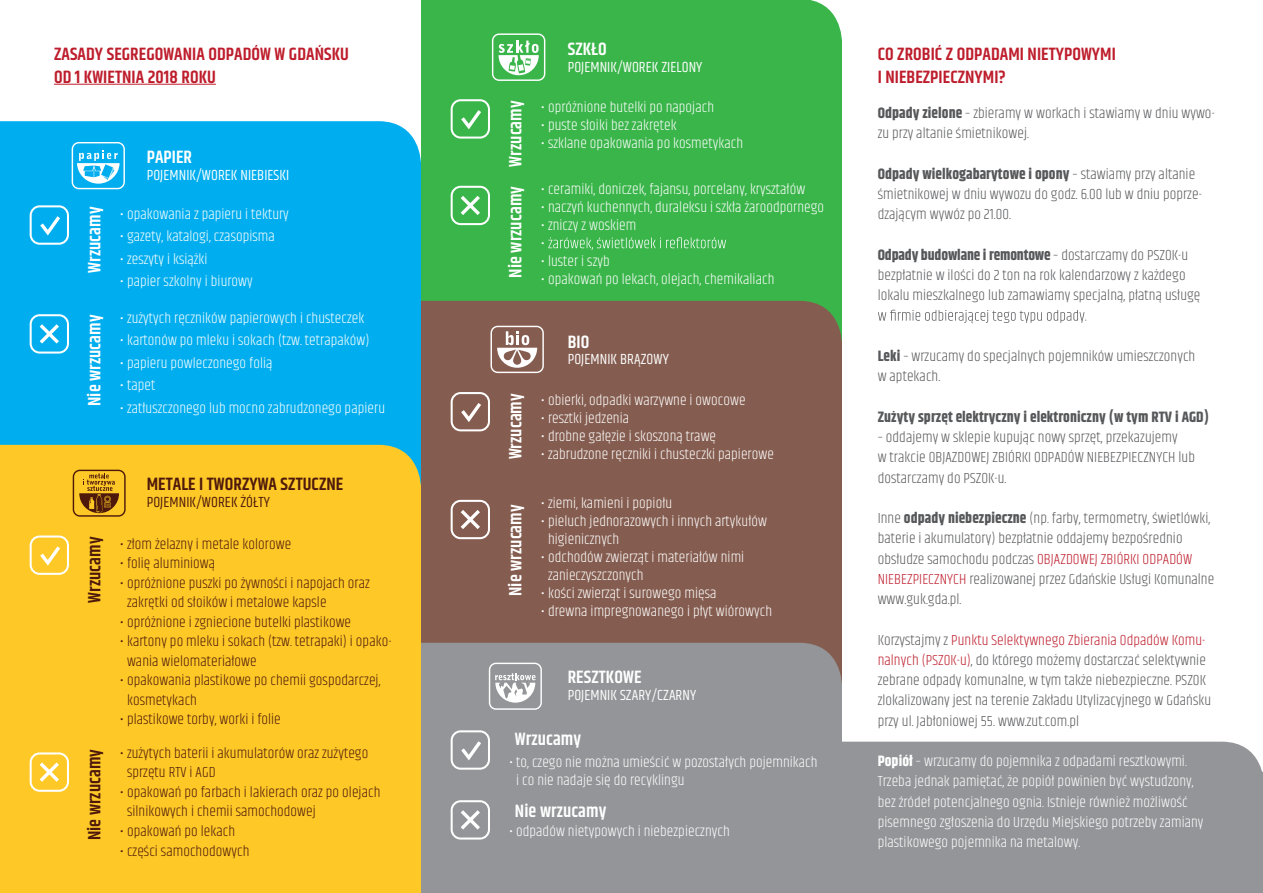
<style>
.page{position:relative;width:1263px;height:893px;background:#fff}
.page>*{position:absolute;margin:0;border:0;box-sizing:border-box;transform-origin:0 0}
.t1{font:600 18px "Khand";letter-spacing:.005em;color:#fff}
.t2{font:600 18px/22.5px "Khand";letter-spacing:.005em;color:#be1d2c}
.t3{font:600 18px "Khand";letter-spacing:.005em;color:#4e190b}
.t4{font:300 15px/18px "Khand";letter-spacing:.005em;color:#fff}
.t5{font:300 15px/20.2px "Khand";letter-spacing:.005em;color:#57585a}
.t6{font:300 15px/19.5px "Khand";letter-spacing:.005em;color:#4e190b}
.t7{font:15px "Khand";letter-spacing:.005em;color:#fff}
.t8{font:700 15px "Khand";letter-spacing:.005em;color:#57585a}
.t9{font:15px "Khand";letter-spacing:.005em;color:#4e190b}
.s1{font-weight:700}
.s2{color:#be1d2c}
</style>
<div class="page">
<div style="left:0;top:121px;width:421px;height:324px;background:#00aeef"></div>
<div style="left:421px;top:0;width:421px;height:301px;background:#3ab54a"></div>
<div style="left:421px;top:301px;width:421px;height:342px;background:#855d50"></div>
<div style="left:421px;top:643px;width:421px;height:250px;background:#939598"></div>
<div style="left:836px;top:742px;width:427px;height:151px;background:#939598"></div>
<div style="left:0;top:445px;width:421px;height:448px;background:#fec927"></div>
<hr style="left:54px;top:84px;width:162px;height:1px;background:#be1d2c">
<svg style="left:548px;top:237px;width:178px;height:13px;background:#5dc26a"></svg>
<svg style="left:30px;top:205px;width:39px;height:40px;background:#3bc0f2"></svg>
<svg style="left:451px;top:99px;width:39px;height:40px"></svg>
<svg style="left:451px;top:392px;width:39px;height:39px"></svg>
<svg style="left:451px;top:730px;width:39px;height:40px"></svg>
<svg style="left:30px;top:535px;width:39px;height:40px"></svg>
<svg style="left:30px;top:314px;width:39px;height:40px"></svg>
<svg style="left:451px;top:186px;width:39px;height:39px"></svg>
<svg style="left:451px;top:500px;width:39px;height:39px"></svg>
<svg style="left:451px;top:800px;width:39px;height:39px"></svg>
<svg style="left:30px;top:752px;width:39px;height:40px"></svg>
<svg style="left:878px;top:310px;width:208px;height:13px"></svg>
<svg style="left:490px;top:326px;width:54px;height:47px"></svg>
<svg style="left:73px;top:470px;width:53px;height:47px;background:#bc871c"></svg>
<svg style="left:72px;top:142px;width:53px;height:47px"></svg>
<svg style="left:489px;top:663px;width:53px;height:47px"></svg>
<svg style="left:492px;top:33px;width:53px;height:48px"></svg>
<div style="left:421px;top:0;width:389px;height:17px;background:#3ab54a"></div>
<svg style="left:1259px;top:772px;width:4px;height:121px"></svg>
<p class="t2" style="left:54px;top:44px;width:296px">ZASADY SEGREGOWANIA ODPADÓW W GDAŃSKU<br>OD 1 KWIETNIA 2018 ROKU</p>
<p class="t1" style="left:83px;top:273px;width:68px;rotate:-90deg">Wrzucamy</p>
<p class="t1" style="left:83px;top:406px;width:93px;rotate:-90deg">Nie wrzucamy</p>
<p class="t1" style="left:147px;top:145px;width:47px">PAPIER</p>
<p class="t7" style="left:147px;top:166px;width:144px">POJEMNIK/WOREK NIEBIESKI</p>
<p class="t4" style="left:120px;top:205px;width:170px">• opakowania z papieru i tektury</p>
<p class="t4" style="left:120px;top:228px;width:156px">• gazety, katalogi, czasopisma</p>
<p class="t4" style="left:120px;top:250px;width:89px">• zeszyty i książki</p>
<p class="t4" style="left:120px;top:273px;width:134px">• papier szkolny i biurowy</p>
<p class="t4" style="left:120px;top:310px;width:246px">• zużytych ręczników papierowych i chusteczek</p>
<p class="t4" style="left:120px;top:332px;width:251px">• kartonów po mleku i sokach (tzw. tetrapaków)</p>
<p class="t4" style="left:120px;top:355px;width:154px">• papieru powleczonego folią</p>
<p class="t4" style="left:120px;top:377px;width:37px">• tapet</p>
<p class="t4" style="left:120px;top:400px;width:267px">• zatłuszczonego lub mocno zabrudzonego papieru</p>
<p class="t3" style="left:83px;top:603px;width:68px;rotate:-90deg">Wrzucamy</p>
<p class="t3" style="left:83px;top:840px;width:93px;rotate:-90deg">Nie wrzucamy</p>
<p class="t3" style="left:147px;top:472px;width:198px">METALE I TWORZYWA SZTUCZNE</p>
<p class="t9" style="left:147px;top:493px;width:125px">POJEMNIK/WOREK ŻÓŁTY</p>
<p class="t6" style="left:120px;top:535px;width:173px">• złom żelazny i metale kolorowe</p>
<p class="t6" style="left:120px;top:554px;width:97px">• folię aluminiową</p>
<p class="t6" style="left:127px;top:574px;width:244px;text-indent:-7px">• opróżnione puszki po żywności i napojach oraz zakrętki od słoików i metalowe kapsle</p>
<p class="t6" style="left:120px;top:613px;width:233px">• opróżnione i zgniecione butelki plastikowe</p>
<p class="t6" style="left:127px;top:632px;width:266px;text-indent:-7px">• kartony po mleku i sokach (tzw. tetrapaki) i opako&shy;wania wielomateriałowe</p>
<p class="t6" style="left:127px;top:671px;width:255px;text-indent:-7px">• opakowania plastikowe po chemii gospodarczej, kosmetykach</p>
<p class="t6" style="left:120px;top:710px;width:162px">• plastikowe torby, worki i folie</p>
<p class="t6" style="left:127px;top:744px;width:243px;text-indent:-7px">• zużytych baterii i akumulatorów oraz zużytego sprzętu RTV i AGD</p>
<p class="t6" style="left:127px;top:783px;width:255px;text-indent:-7px">• opakowań po farbach i lakierach oraz po olejach silnikowych i chemii samochodowej</p>
<p class="t6" style="left:120px;top:822px;width:117px">• opakowań po lekach</p>
<p class="t6" style="left:120px;top:842px;width:131px">• części samochodowych</p>
<p class="t1" style="left:504px;top:167px;width:68px;rotate:-90deg">Wrzucamy</p>
<p class="t1" style="left:504px;top:278px;width:93px;rotate:-90deg">Nie wrzucamy</p>
<p class="t1" style="left:568px;top:37px;width:40px">SZKŁO</p>
<p class="t7" style="left:568px;top:58px;width:136px">POJEMNIK/WOREK ZIELONY</p>
<p class="t4" style="left:541px;top:99px;width:175px">• opróżnione butelki po napojach</p>
<p class="t4" style="left:541px;top:117px;width:137px">• puste słoiki bez zakrętek</p>
<p class="t4" style="left:541px;top:135px;width:204px">• szklane opakowania po kosmetykach</p>
<p class="t4" style="left:541px;top:181px;width:266px">• ceramiki, doniczek, fajansu, porcelany, kryształów</p>
<p class="t4" style="left:541px;top:199px;width:285px">• naczyń kuchennych, duraleksu i szkła żaroodpornego</p>
<p class="t4" style="left:541px;top:217px;width:97px">• zniczy z woskiem •</p>
<p class="t4" style="left:541px;top:253px;width:70px">• luster i szyb</p>
<p class="t4" style="left:541px;top:271px;width:235px">• opakowań po lekach, olejach, chemikaliach</p>
<p class="t1" style="left:504px;top:459px;width:68px;rotate:-90deg">Wrzucamy</p>
<p class="t1" style="left:504px;top:596px;width:93px;rotate:-90deg">Nie wrzucamy</p>
<p class="t1" style="left:568px;top:330px;width:23px">BIO</p>
<p class="t7" style="left:568px;top:350px;width:103px">POJEMNIK BRĄZOWY</p>
<p class="t4" style="left:541px;top:392px;width:206px">• obierki, odpadki warzywne i owocowe</p>
<p class="t4" style="left:541px;top:410px;width:90px">• resztki jedzenia</p>
<p class="t4" style="left:541px;top:428px;width:177px">• drobne gałęzie i skoszoną trawę</p>
<p class="t4" style="left:541px;top:446px;width:235px">• zabrudzone ręczniki i chusteczki papierowe</p>
<p class="t4" style="left:541px;top:495px;width:133px">• ziemi, kamieni i popiołu</p>
<p class="t4" style="left:548px;top:513px;width:220px;text-indent:-7px">• pieluch jednorazowych i innych artykułów higienicznych</p>
<p class="t4" style="left:548px;top:549px;width:198px;text-indent:-7px">• odchodów zwierząt i materiałów nimi zanieczyszczonych</p>
<p class="t4" style="left:541px;top:585px;width:177px">• kości zwierząt i surowego mięsa</p>
<p class="t4" style="left:541px;top:603px;width:233px">• drewna impregnowanego i płyt wiórowych</p>
<p class="t1" style="left:568px;top:665px;width:75px">RESZTKOWE</p>
<p class="t7" style="left:568px;top:686px;width:130px">POJEMNIK SZARY/CZARNY</p>
<p class="t1" style="left:515px;top:727px;width:68px">Wrzucamy</p>
<p class="t4" style="left:516px;top:753px;width:303px;text-indent:-7px">• to, czego nie można umieścić w pozostałych pojemnikach i co nie nadaje się do recyklingu</p>
<p class="t4" style="left:509px;top:822px;width:222px">• odpadów nietypowych i niebezpiecznych</p>
<p class="t1" style="left:515px;top:799px;width:93px">Nie wrzucamy</p>
<p class="t2" style="left:878px;top:44px;width:240px">CO ZROBIĆ Z ODPADAMI NIETYPOWYMI<br>I NIEBEZPIECZNYMI?</p>
<p class="t5" style="left:878px;top:104px;width:339px"><span class="s1">Odpady zielone</span> – zbieramy w workach i stawiamy w dniu wywo&shy;zu przy altanie śmietnikowej.</p>
<p class="t5" style="left:878px;top:165px;width:326px"><span class="s1">Odpady wielkogabarytowe i opony</span> – stawiamy przy altanie śmietnikowej w dniu wywozu do godz. 6.00 lub w dniu poprze&shy;dzającym wywóz po 21.00.</p>
<p class="t5" style="left:878px;top:246px;width:324px"><span class="s1">Odpady budowlane i remontowe</span> – dostarczamy do PSZOK-u bezpłatnie w ilości do 2 ton na rok kalendarzowy z każdego lokalu mieszkalnego lub zamawiamy specjalną, płatną usługę</p>
<p class="t5" style="left:878px;top:347px;width:319px"><span class="s1">Leki</span> – wrzucamy do specjalnych pojemników umieszczonych w aptekach.</p>
<p class="t8" style="left:878px;top:406px;width:333px">Zużyty sprzęt elektryczny i elektroniczny (w tym RTV i AGD)</p>
<p class="t5" style="left:878px;top:428px;width:319px">– oddajemy w sklepie kupując nowy sprzęt, przekazujemy<br>w trakcie OBJAZDOWEJ ZBIÓRKI ODPADÓW NIEBEZPIECZNYCH lub dostarczamy do PSZOK-u.</p>
<p class="t5" style="left:878px;top:509px;width:338px">Inne <span class="s1">odpady niebezpieczne</span> (np. farby, termometry, świetlówki, baterie i akumulatory) bezpłatnie oddajemy bezpośrednio obsłudze samochodu podczas <span class="s2">OBJAZDOWEJ ZBIÓRKI ODPADÓW NIEBEZPIECZNYCH</span> realizowanej przez Gdańskie Usługi Komunalne www.guk.gda.pl.</p>
<p class="t5" style="left:878px;top:630px;width:335px">Korzystajmy z <span class="s2">Punktu Selektywnego Zbierania Odpadów Komu&shy;nalnych (PSZOK-u)</span>, do którego możemy dostarczać selektywnie zebrane odpady komunalne, w tym także niebezpieczne. PSZOK zlokalizowany jest na terenie Zakładu Utylizacyjnego w Gdańsku przy ul. Jabłoniowej 55. www.zut.com.pl</p>
<p class="t4" style="left:878px;top:752px;width:327px;line-height:20.2px"><span class="s1">Popiół</span> – wrzucamy do pojemnika z odpadami resztkowymi.<br>Trzeba jednak pamiętać, że popiół powinien być wystudzony, bez źródeł potencjalnego ognia. Istnieje również możliwość pisemnego zgłoszenia do Urzędu Miejskiego potrzeby zamiany plastikowego pojemnika na metalowy.</p>
</div>
